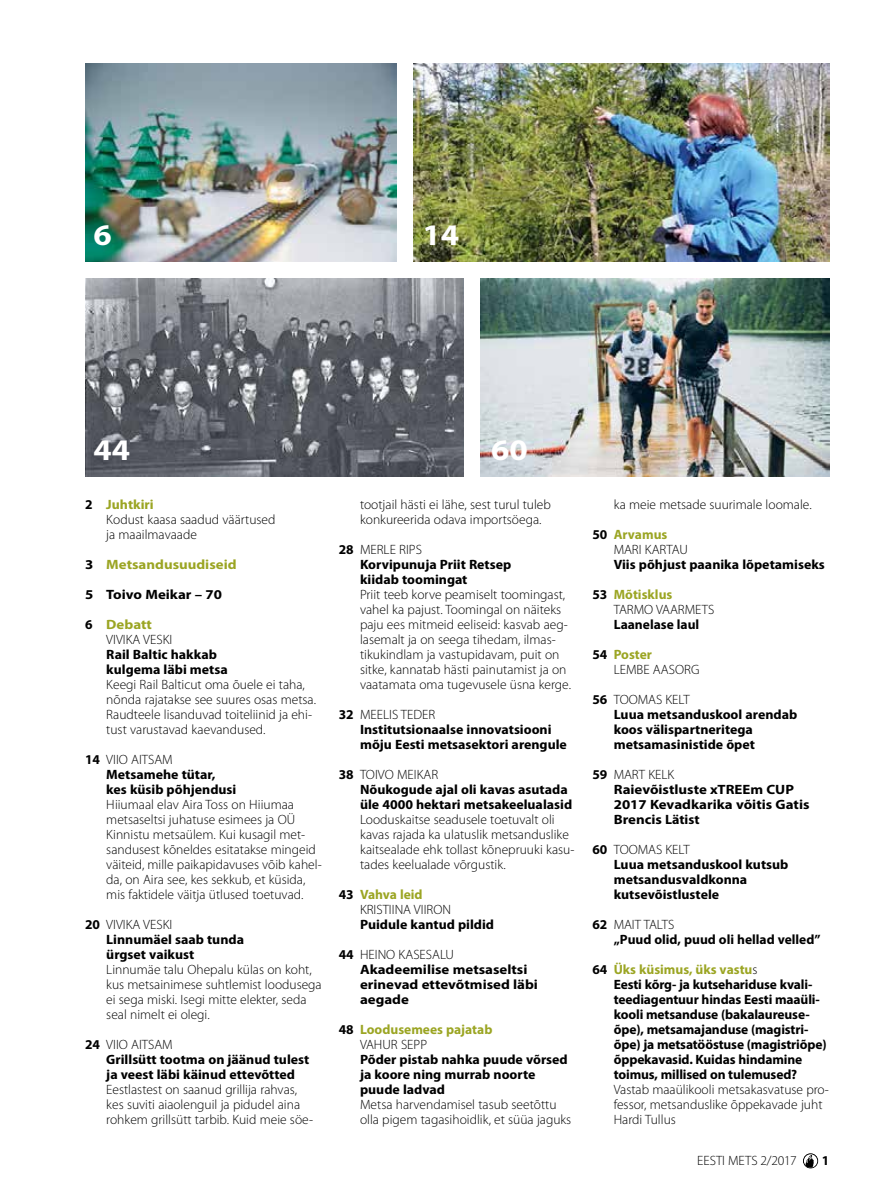
<style>
.page{position:relative;width:893px;height:1191px;background:#fff}
.page>*{position:absolute;margin:0;border:0;box-sizing:border-box;transform-origin:0 0}
.t1{font:700 30px "Myriad Pro";color:#fff;scale:1.1 1}
.t2{font:300 13.5px/15px "Myriad Pro";color:#000}
.t3{font:700 semi-condensed 13.5px/15px "Myriad Pro";color:#000;scale:1.1 1}
.t4{font:700 13.5px/15px "Myriad Pro";letter-spacing:-.01em;color:#000}
.t5{font:700 13.5px/15px "Myriad Pro";color:#9ba523}
.t6{font:700 13.5px "Myriad Pro";color:#9ba523;scale:1.1 1}
.t7{font:700 13.5px "Myriad Pro";letter-spacing:-.01em;color:#000;scale:1.1 1}
.s1{font-weight:700}
.s2{font-weight:700;font-stretch:semi-condensed;color:#9ba523}
.s3{color:#000}
.s4{font-weight:700;color:#9ba523}
.s5{font-stretch:normal}
.s6{font-weight:300;font-stretch:normal}
.s7{font-weight:300;color:#000}
.s8{font-weight:300}
.s9{font-stretch:semi-condensed}
.s10{color:#9ba523}
.s11{font-style:inherit}
</style>
<div class="page">
<div style="left:803px;top:1153px;width:15px;height:15px;border:1px solid #000;border-radius:50%"></div>
<svg style="left:805px;top:1154px;width:9px;height:14px"></svg>
<img style="left:85px;top:279px;width:378px;height:197px">
<img style="left:414px;top:64px;width:415px;height:197px">
<img style="left:85px;top:64px;width:312px;height:197px">
<img style="left:480px;top:279px;width:349px;height:197px">
<h1 class="t1" style="left:94px;top:215px;width:18px">6</h1>
<h1 class="t1" style="left:422px;top:215px;width:35px">14</h1>
<h1 class="t1" style="left:94px;top:430px;width:35px">44</h1>
<p class="t2" style="left:106px;top:497px;width:171px;text-indent:-21px"><span class="s1">2</span> <span class="s2">Juhtkiri<br></span>Kodust kaasa saadud väärtused ja maailmavaade</p>
<p class="t6" style="left:85px;top:556px;width:139px"><span class="s3">3</span> Metsandusuudiseid</p>
<p class="t7" style="left:85px;top:586px;width:126px">5 Toivo Meikar – 70</p>
<p class="t2" style="left:106px;top:617px;width:65px;text-indent:-21px"><span class="s1">6</span> <span class="s4">Debatt<br></span>VIVI KA VES KI</p>
<p class="t3" style="left:106px;top:647px;width:112px">Rail Baltic hakkab kulgema läbi metsa</p>
<p class="t2" style="left:106px;top:677px;width:211px">Keegi Rail Balticut oma õuele ei taha, nõnda rajatakse see suures osas metsa.<br>Raudteele lisanduvad toiteliinid ja ehi&shy;tust varustavad kaevandused.</p>
<p class="t3" style="left:106px;top:752px;width:120px;text-indent:-21px"><span class="s5">14</span> <span class="s6">VIIO AITS AM<br></span>Metsamehe tütar, kes küsib põhjendusi</p>
<p class="t2" style="left:106px;top:797px;width:217px">Hiiumaal elav Aira Toss on Hiiumaa metsaseltsi juhatuse esimees ja OÜ Kinnistu metsaülem. Kui kusagil met&shy;sandusest kõneldes esitatakse mingeid väiteid, mille paikapidavuses võib kahel&shy;da, on Aira see, kes sekkub, et küsida, mis faktidele väitja ütlused toetuvad.</p>
<p class="t3" style="left:106px;top:917px;width:127px;text-indent:-21px"><span class="s5">20</span> <span class="s6">VIVI KA VES KI<br></span>Linnumäel saab tunda ürgset vaikust</p>
<p class="t2" style="left:106px;top:962px;width:217px">Linnumäe talu Ohepalu külas on koht, kus metsainimese suhtlemist loodusega ei sega miski. Isegi mitte elekter, seda seal nimelt ei olegi.</p>
<p class="t3" style="left:106px;top:1037px;width:186px;text-indent:-21px"><span class="s5">24</span> <span class="s6">VIIO AITS AM<br></span>Grillsütt tootma on jäänud tulest ja veest läbi käinud ettevõtted</p>
<p class="t2" style="left:106px;top:1082px;width:208px;text-indent:-21px">Eestlastest on saanud grillija rahvas, kes suviti aiaolenguil ja pidudel aina rohkem grillsütt tarbib. Kuid meie söe-</p>
<h1 class="t1" style="left:491px;top:430px;width:35px">60</h1>
<p class="t2" style="left:360px;top:497px;width:192px">tootjail hästi ei lähe, sest turul tuleb konkureerida odava importsöega.</p>
<p class="t3" style="left:360px;top:542px;width:139px;text-indent:-21px"><span class="s5">28</span> <span class="s6">MERLE RI PS<br></span>Korvipunuja Priit Retsep kiidab toomingat</p>
<p class="t2" style="left:360px;top:587px;width:213px">Priit teeb korve peamiselt toomingast, vahel ka pajust. Toomingal on näiteks paju ees mitmeid eeliseid: kasvab aeg&shy;lasemalt ja on seega tihedam, ilmas&shy;tikukindlam ja vastupidavam, puit on sitke, kannatab hästi painutamist ja on vaatamata oma tugevusele üsna kerge.</p>
<p class="t2" style="left:339px;top:707px;width:26px"><span class="s1">32</span> MEE</p>
<p class="t2" style="left:383px;top:707px;width:54px">LIS TEDER</p>
<p class="t3" style="left:360px;top:722px;width:190px">Institutsionaalse innovatsiooni mõju Eesti metsasektori arengule</p>
<p class="t3" style="left:360px;top:767px;width:194px;text-indent:-21px"><span class="s5">38</span> <span class="s6">TOIVO MEI KAR<br></span>Nõukogude ajal oli kavas asutada üle 4000 hektari metsakeelualasid</p>
<p class="t2" style="left:360px;top:812px;width:216px">Looduskaitse seadusele toetuvalt oli kavas rajada ka ulatuslik metsanduslike kaitsealade ehk tollast kõnepruuki kasu&shy;tades keelualade võrgustik.</p>
<p class="t5" style="left:360px;top:886px;width:64px;text-indent:-21px"><span class="s3">43</span> Vahva leid<br><span class="s7">KRISTII</span></p>
<p class="t2" style="left:395px;top:902px;width:58px">NA VII RON</p>
<p class="t3" style="left:360px;top:917px;width:123px">Puidule kantud pildid</p>
<p class="t4" style="left:360px;top:946px;width:179px;text-indent:-21px">44 <span class="s8">HEI NO KASESALU<br></span>Akadeemilise metsaseltsi erinevad ettevõtmised läbi aegade</p>
<p class="t5" style="left:360px;top:1021px;width:134px;text-indent:-21px"><span class="s3">48</span> Loodusemees pajatab<br><span class="s7">VAHUR SEPP</span></p>
<p class="t3" style="left:360px;top:1052px;width:190px">Põder pistab nahka puude võrsed ja koore ning murrab noorte puude ladvad</p>
<p class="t2" style="left:360px;top:1097px;width:213px;text-indent:-21px">Metsa harvendamisel tasub seetõttu olla pigem tagasihoidlik, et süüa jaguks</p>
<p class="t2" style="left:614px;top:497px;width:199px">ka meie metsade suurimale loomale.</p>
<p class="t2" style="left:592px;top:527px;width:97px"><span class="s1">50</span> <span class="s4">Arvamus<br></span>MARI KARTAU</p>
<p class="t3" style="left:614px;top:557px;width:193px">Viis põhjust paanika lõpetamiseks</p>
<p class="t2" style="left:592px;top:587px;width:98px"><span class="s1">53</span> <span class="s4">Mõtisklus<br></span>TARMO VAARMETS</p>
<p class="t4" style="left:614px;top:616px;width:87px">Laanelase laul</p>
<p class="t2" style="left:614px;top:647px;width:87px;text-indent:-21px"><span class="s1">54</span> <span class="s4">Poster<br></span>LEM BE AASORG</p>
<p class="t3" style="left:614px;top:692px;width:168px;text-indent:-21px"><span class="s5">56</span> <span class="s6">TOOMAS KELT<br></span>Luua metsanduskool arendab koos välispartneritega metsamasinistide õpet</p>
<p class="t4" style="left:614px;top:766px;width:197px;text-indent:-21px">59 <span class="s8">MART KELK<br></span>Raievõistluste xTREEm CUP<br>2017 Kevadkarika võitis Gatis<br>Brencis <span class="s9">Lätist</span></p>
<p class="t3" style="left:614px;top:842px;width:160px;text-indent:-21px"><span class="s5">60</span> <span class="s6">TOOMAS KELT<br></span>Luua metsanduskool kutsub metsandusvaldkonna kutsevõistlustele</p>
<p class="t4" style="left:614px;top:916px;width:208px;text-indent:-21px">62 <span class="s8">MAIT TALTS<br></span>„Puud olid, puud oli hellad velled”</p>
<p class="t4" style="left:614px;top:961px;width:214px;text-indent:-21px">64 <span class="s10">Üks küsimus, üks vastu</span><span class="s8">s<br></span>Eesti kõrg- ja kutsehariduse kvali&shy;teediagentuur hindas Eesti maaüli&shy;kooli metsanduse (bakalaureuse&shy;õpe), metsamajanduse (magistri&shy;õpe) ja metsatööstuse (magistriõpe) õppekavasid. Kuidas hindamine toimus, millised on tulemused?</p>
<p class="t2" style="left:614px;top:1082px;width:217px">Vastab maaülikooli metsakasvatuse pro&shy;fessor, metsanduslike õppekavade juht<br>Hardi Tullus</p>
<p class="t2" style="left:697px;top:1153px;width:101px">eesti mets 2<span class="s11">/2017</span></p>
<p class="t4" style="left:822px;top:1153px;width:9px">1</p>
</div>
